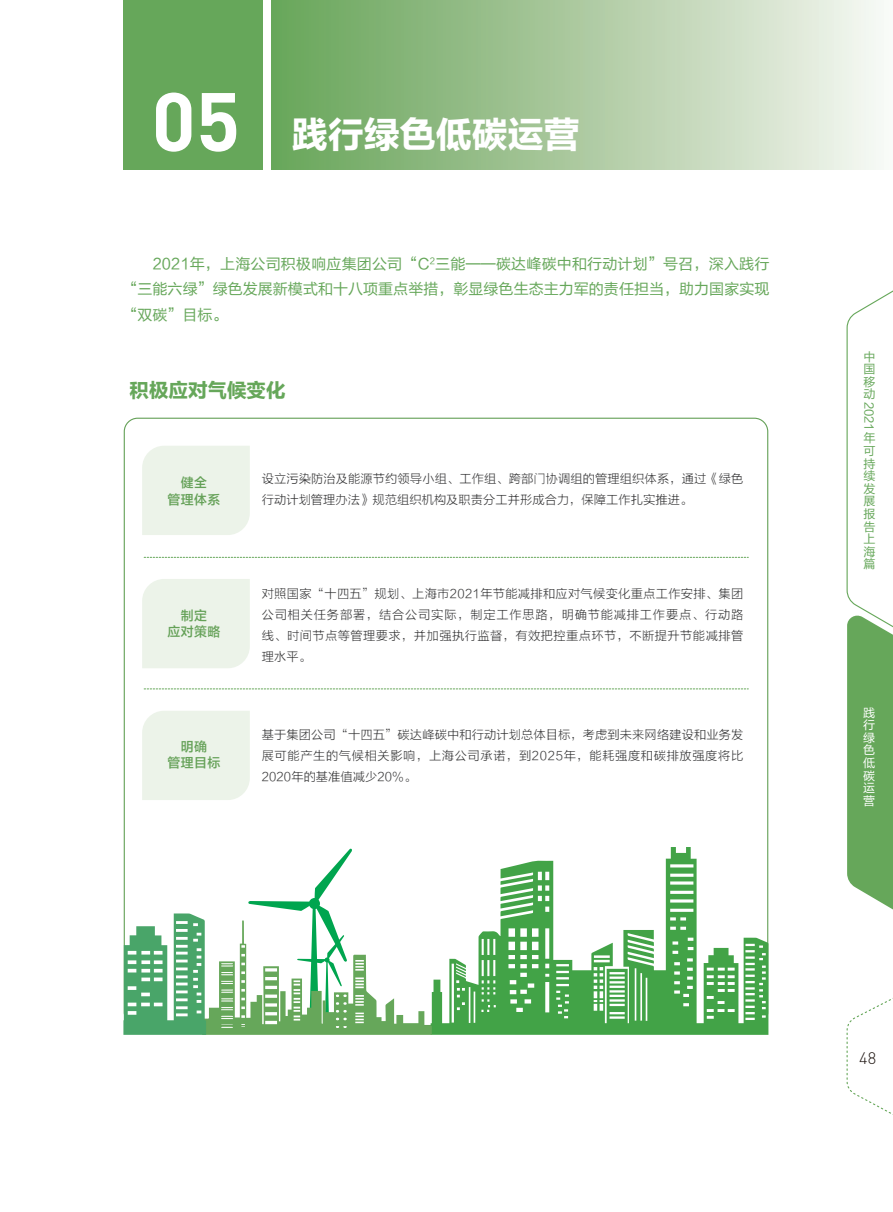
<style>
.page{position:relative;width:893px;height:1212px;background:#fff}
.page>*{position:absolute;margin:0;border:0;box-sizing:border-box;transform-origin:0 0}
.t1{font:700 81.75px "DIN";color:#fff}
.t2{font:36px "FZLTDHK GBK1 0";color:#fff}
.t3{font:19.5px "FZLTDHK GBK1 0";color:#66a75a}
.t4{font:300 16.5px "DIN";color:#211814}
.t5{font:15px/25.5px "FZLTHJW GB1 0";letter-spacing:.005em;color:#66a75a;text-align:justify}
.t6{font:12.9px/16.5px "FZLTZHJW GB1 0";letter-spacing:.025em;color:#65a158;text-align:center}
.t7{font:12.3px/21px "FZLTXHK GBK1 0";letter-spacing:.005em;color:#3e3e3f;text-align:justify}
.t8{font:12px/12.6px "FZLTHJW GB1 0";color:#66a75a;text-align:justify}
.t9{font:12px/12.6px "FZLTHJW GB1 0";color:#fff;text-align:justify}
</style>
<div class="page">
<svg style="left:846px;top:290px;width:47px;height:620px"></svg>
<svg style="left:846px;top:998px;width:47px;height:117px"></svg>
<div style="left:271px;top:0;width:622px;height:170px;background:linear-gradient(to right,#66a256,#f6f6f2)"></div>
<div style="left:123px;top:0;width:140px;height:170px;background:#66a75a"></div>
<svg style="left:144px;top:557px;width:604px;height:1px"></svg>
<svg style="left:144px;top:689px;width:604px;height:1px"></svg>
<svg style="left:432px;top:847px;width:336px;height:188px"></svg>
<svg style="left:123px;top:848px;width:309px;height:187px"></svg>
<div style="left:142px;top:446px;width:108px;height:89px;background:#ecf3e9"></div>
<div style="left:142px;top:579px;width:108px;height:89px;background:#ecf3e9"></div>
<div style="left:142px;top:711px;width:108px;height:89px;background:#ecf3e9"></div>
<h1 class="t1" style="left:152px;top:68px;width:90px">05</h1>
<h2 class="t2" style="left:292px;top:115px;width:289px">践行绿色低碳运营</h2>
<p class="t5" style="left:122px;top:251px;width:648px">　　2021年，上海公司积极响应集团公司“C<sup>2</sup>三能——碳达峰碳中和行动计划”号召，深入践行“三能六绿”绿色发展新模式和十八项重点举措，彰显绿色生态主力军的责任担当，助力国家实现“双碳”目标。</p>
<h3 class="t3" style="left:130px;top:379px;width:157px">积极应对气候变化</h3>
<p class="t6" style="left:168px;top:475px;width:54px">健全<br>管理体系</p>
<p class="t6" style="left:168px;top:607px;width:54px">制定<br>应对策略</p>
<p class="t6" style="left:168px;top:738px;width:54px">明确<br>管理目标</p>
<p class="t7" style="left:262px;top:468px;width:483px">设立污染防治及能源节约领导小组、工作组、跨部门协调组的管理组织体系，通过《绿色行动计划管理办法》规范组织机构及职责分工并形成合力，保障工作扎实推进。</p>
<p class="t7" style="left:262px;top:583px;width:483px">对照国家“十四五”规划、上海市2021年节能减排和应对气候变化重点工作安排、集团公司相关任务部署，结合公司实际，制定工作思路，明确节能减排工作要点、行动路线、时间节点等管理要求，并加强执行监督，有效把控重点环节，不断提升节能减排管理水平。</p>
<p class="t7" style="left:262px;top:724px;width:483px">基于集团公司“十四五”碳达峰碳中和行动计划总体目标，考虑到未来网络建设和业务发展可能产生的气候相关影响，上海公司承诺，到2025年，能耗强度和碳排放强度将比2020年的基准值减少20%。</p>
<p class="t8" style="left:863px;top:350px;width:13px">中国移动</p>
<p class="t8" style="left:863px;top:432px;width:13px">年可持续发展报告上海篇</p>
<p class="t8" style="left:875px;top:402px;width:30px;rotate:90deg">2021</p>
<p class="t9" style="left:863px;top:706px;width:13px">践行绿色低碳运营</p>
<h3 class="t4" style="left:859px;top:1048px;width:18px">48</h3>
</div>
